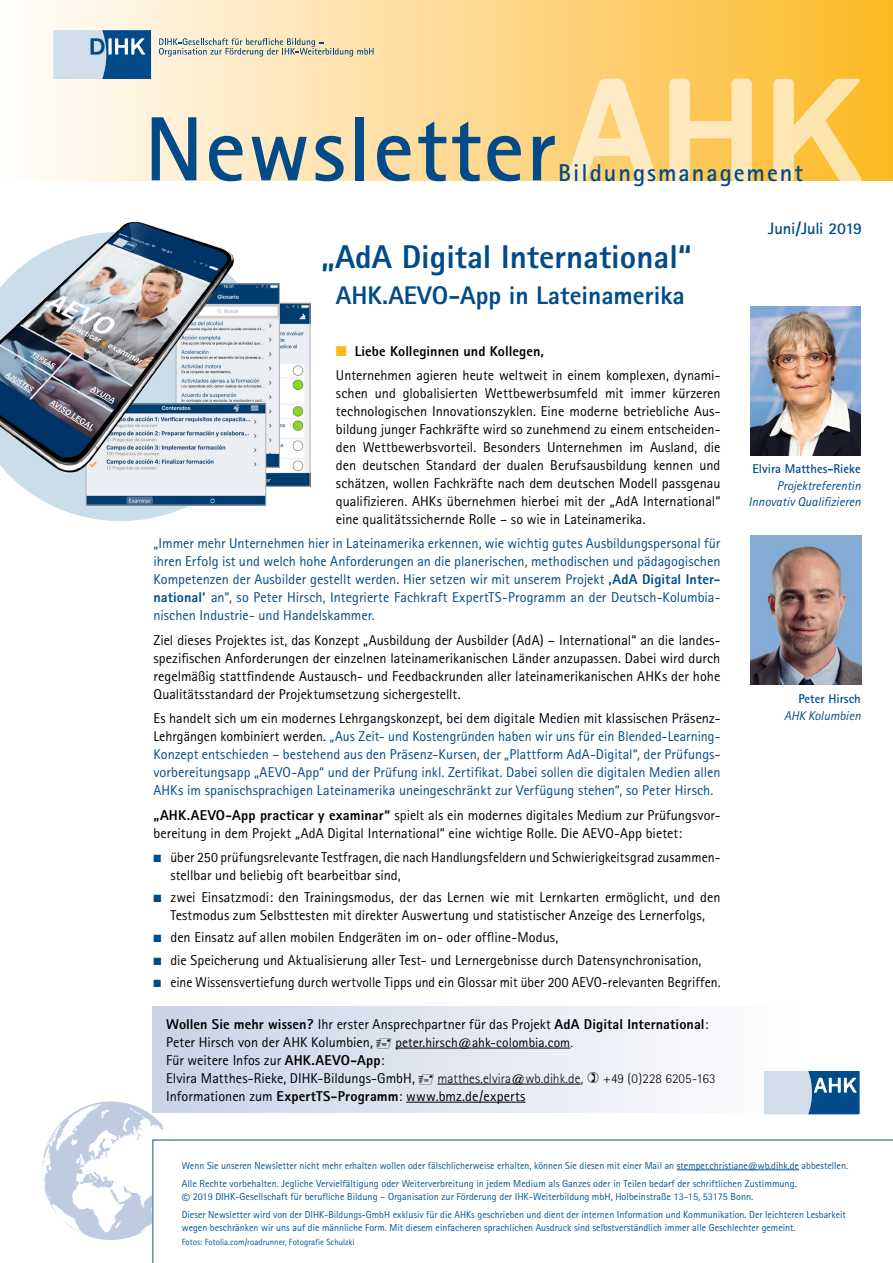
<style>
.page{position:relative;width:893px;height:1263px;background:#fff}
.page>*{position:absolute;margin:0;border:0;box-sizing:border-box;transform-origin:0 0}
.t1{font:700 91.35px "Rotis Sans Serif";letter-spacing:.02em;color:#004b88}
.t2{font:800 33px "Rotis Sans Serif";color:#004b89}
.t3{font:800 25.5px "Rotis Sans Serif";color:#004b89}
.t4{font:700 24.45px "Rotis Sans Serif";letter-spacing:.08em;color:#004b88}
.t5{font:700 16.5px "Rotis Sans Serif";letter-spacing:-.015em;color:#004b88}
.copy{font:14.25px/18px "Rotis Sans Serif";color:#000}
.copy-2{font:14.25px/18px "Rotis Sans Serif";color:#004b88;text-align:justify}
.copy-3{font:14.25px "Rotis Sans Serif";color:#000;scale:.96 1}
.copy_mit_Abstand_unt{font:800 14.25px "Rotis Sans Serif";letter-spacing:.005em;color:#000}
.copy-4{font:300 13.5px "Rotis Sans Serif";letter-spacing:.005em;color:#000}
.copy-5{font:13.5px "Rotis Sans Serif";letter-spacing:.005em;color:#000}
.t6{font:italic 12.75px/16.5px "Rotis Sans Serif";color:#004b89;text-align:right}
.t7{font:700 12.75px "Rotis Sans Serif";color:#004b89}
.t8{font:10.2px/13.5px "Rotis Sans Serif";color:#005597}
.t9{font:9px "Rotis Sans Serif";color:#005597}
.s1{color:#fbb917}
.s2{font-weight:800}
.s3{color:#000}
.s4{color:#004b88}
.s5{font-weight:300}
.s6{font-weight:700;font-style:normal}
.s7{color:#005497}
.s8{font-size:16.5px}
</style>
<div class="page">
<svg style="left:6px;top:280px;width:268px;height:241px"></svg>
<img style="left:266px;top:305px;width:42px;height:179px">
<div style="left:207px;top:303px;width:103px;height:183px;border:1px solid #b3b2b2"></div>
<div style="left:152px;top:1007px;width:643px;height:106px;background:linear-gradient(to right,#c9d1e6,#fdfdfd)"></div>
<div style="left:0;top:0;width:893px;height:181px;background:linear-gradient(to right,#fffeff,#fcb928)"></div>
<svg style="left:53px;top:30px;width:98px;height:49px;background:#799fc0"></svg>
<svg style="left:159px;top:38px;width:215px;height:19px;background:#cdcab5"></svg>
<svg style="left:669px;top:79px;width:83px;height:102px;background:#fdd98f"></svg>
<svg style="left:773px;top:79px;width:88px;height:102px;background:#fcd378"></svg>
<svg style="left:567px;top:79px;width:90px;height:102px;background:#fddb97"></svg>
<img style="left:42px;top:1101px;width:138px;height:139px;border-radius:69px">
<svg style="left:765px;top:1072px;width:93px;height:41px;background:#7ba1c1"></svg>
<div style="left:762px;top:1069px;width:99px;height:47px;border:2px solid #fff"></div>
<svg style="left:152px;top:1140px;width:741px;height:123px"></svg>
<hr style="left:677px;top:1169px;width:122px;height:1px;background:#005497">
<hr style="left:395px;top:1048px;width:175px;height:1px;background:#000">
<hr style="left:437px;top:1084px;width:144px;height:1px;background:#000">
<hr style="left:406px;top:1102px;width:119px;height:1px;background:#000">
<img style="left:750px;top:306px;width:111px;height:149px">
<img style="left:235px;top:286px;width:43px;height:179px">
<div style="left:176px;top:284px;width:104px;height:183px;border:1px solid #b3b2b2"></div>
<img style="left:88px;top:406px;width:176px;height:97px">
<div style="left:86px;top:404px;width:180px;height:101px;border:1px solid #b3b2b2"></div>
<img style="left:750px;top:536px;width:111px;height:149px">
<img style="left:0;top:222px;width:235px;height:250px">
<svg style="left:377px;top:1038px;width:22px;height:10px"></svg>
<svg style="left:419px;top:1074px;width:22px;height:10px"></svg>
<svg style="left:588px;top:1072px;width:10px;height:11px"></svg>
<p class="t1" style="left:144px;top:92px;width:414px">Newsletter</p>
<p class="t4" style="left:558px;top:157px;width:246px">Bildungsmanagement</p>
<p class="t2" style="left:321px;top:236px;width:372px">„AdA Digital International“</p>
<p class="t3" style="left:336px;top:279px;width:350px">AHK.AEVO-App in Lateinamerika</p>
<p class="copy_mit_Abstand_unt" style="left:336px;top:342px;width:210px"><span class="s1">■</span> Liebe Kolleginnen und Kollegen,</p>
<p class="copy" style="left:336px;top:366px;width:386px;text-align:justify">Unternehmen agieren heute weltweit in einem komplexen, dynami&shy;schen und globalisierten Wettbewerbsumfeld mit immer kürzeren technologischen Innovationszyklen. Eine moderne betriebliche Aus&shy;bildung junger Fachkräfte wird so zunehmend zu einem entscheiden&shy;den Wettbewerbsvorteil. Besonders Unternehmen im Ausland, die den deutschen Standard der dualen Berufsausbildung kennen und schätzen, wollen Fachkräfte nach dem deutschen Modell passgenau qualifizieren. AHKs übernehmen hierbei mit der „AdA International“ eine qualitätssichernde Rolle – so wie in Lateinamerika.</p>
<p class="copy-2" style="left:153px;top:534px;width:569px">„Immer mehr Unternehmen hier in Lateinamerika erkennen, wie wichtig gutes Ausbildungspersonal für ihren Erfolg ist und welch hohe Anforderungen an die planerischen, methodischen und pädagogischen Kompetenzen der Ausbilder gestellt werden. Hier setzen wir mit unserem Projekt <span class="s2">‚AdA Digital Inter&shy;national‘</span> an“, so Peter Hirsch, Integrierte Fachkraft ExpertTS-Programm an der Deutsch-Kolumbia&shy;nischen Industrie- und Handelskammer.</p>
<p class="copy" style="left:153px;top:631px;width:568px;text-align:justify">Ziel dieses Projektes ist, das Konzept „Ausbildung der Ausbilder (AdA) – International“ an die landes&shy;spezifischen Anforderungen der einzelnen lateinamerikanischen Länder anzupassen. Dabei wird durch regelmäßig stattfindende Austausch- und Feedbackrunden aller lateinamerikanischen AHKs der hohe Qualitätsstandard der Projektumsetzung sichergestellt.</p>
<p class="copy-2" style="left:153px;top:709px;width:569px"><span class="s3">Es handelt sich um ein modernes Lehrgangskonzept, bei dem digitale Medien mit klassischen Präsenz-Lehrgängen kombiniert werden.</span> „Aus Zeit- und Kostengründen haben wir uns für ein Blended-Learning-Konzept entschieden – bestehend aus den Präsenz-Kursen, der „Plattform AdA-Digital“, der Prüfungs&shy;vorbereitungsapp „AEVO-App“ und der Prüfung inkl. Zertifikat. Dabei sollen die digitalen Medien allen AHKs im spanischsprachigen Lateinamerika uneingeschränkt zur Verfügung stehen“, so Peter Hirsch.</p>
<p class="copy" style="left:153px;top:806px;width:569px"><span class="s2">„AHK.AEVO-App practicar y examinar“</span> spielt als ein modernes digitales Medium zur Prüfungsvor&shy;bereitung in dem Projekt „AdA Digital International“ eine wichtige Rolle. Die AEVO-App bietet:</p>
<p class="copy" style="left:170px;top:848px;width:550px;text-indent:-17px"><span class="s4">■</span> über 250 prüfungsrelevante Testfragen, die nach Handlungsfeldern und Schwierigkeitsgrad zusammen&shy;stellbar und beliebig oft bearbeitbar sind,</p>
<p class="copy" style="left:153px;top:888px;width:569px;text-align:center"><span class="s4">■</span> zwei Einsatzmodi: den Trainingsmodus, der das Lernen wie mit Lernkarten ermöglicht, und den<br>Testmodus zum Selbsttesten mit direkter Auswertung und statistischer Anzeige des Lernerfolgs,</p>
<p class="copy" style="left:153px;top:928px;width:406px"><span class="s4">■</span> den Einsatz auf allen mobilen Endgeräten im on- oder offline-Modus,</p>
<p class="copy" style="left:153px;top:951px;width:550px"><span class="s4">■</span> die Speicherung und Aktualisierung aller Test- und Lernergebnisse durch Datensynchronisation,</p>
<p class="copy-3" style="left:153px;top:974px;width:592px"><span class="s4">■</span> eine Wissensvertiefung durch wertvolle Tipps und ein Glossar mit über 200 AEVO-relevanten Begriffen.</p>
<p class="copy" style="left:166px;top:1015px;width:544px"><span class="s2">Wollen Sie mehr wissen?</span> Ihr erster Ansprechpartner für das Projekt <span class="s2">AdA Digital International</span>:<br>Peter Hirsch von der AHK Kolumbien,</p>
<p class="copy-5" style="left:395px;top:1034px;width:179px">peter.hirsch@ahk-colombia.com<span class="s5">.</span></p>
<p class="copy" style="left:166px;top:1051px;width:250px">Für weitere Infos zur <span class="s2">AHK.AEVO-App</span>:<br>Elvira Matthes-Rieke, DIHK-Bildungs-GmbH,</p>
<p class="copy-4" style="left:437px;top:1070px;width:147px">matthes.elvira@wb.dihk.de,</p>
<p class="copy-4" style="left:603px;top:1070px;width:114px">+49 (0)228 6205-163</p>
<p class="copy" style="left:166px;top:1087px;width:361px">Informationen zum <span class="s2">ExpertTS-Programm</span>: www.bmz.de/experts</p>
<p class="t5" style="left:768px;top:218px;width:95px">Juni/Juli 2019</p>
<p class="t7" style="left:752px;top:461px;width:110px">Elvira Matthes-Rieke</p>
<p class="t6" style="left:777px;top:477px;width:85px">Projektreferentin</p>
<p class="t6" style="left:749px;top:494px;width:114px">Innovativ Qualifizieren</p>
<p class="t6" style="left:784px;top:691px;width:78px"><span class="s6">Peter Hirsch<br></span>AHK Kolumbien</p>
<p class="t8" style="left:182px;top:1158px;width:668px">Wenn Sie unseren Newsletter nicht mehr erhalten wollen oder fälschlicherweise erhalten, können Sie diesen mit einer Mail an <span class="s7">stemper.christiane@wb.dihk.de</span> abbestellen.</p>
<p class="t8" style="left:182px;top:1176px;width:616px">Alle Rechte vorbehalten. Jegliche Vervielfältigung oder Weiterverbreitung in jedem Medium als Ganzes oder in Teilen bedarf der schriftlichen Zustimmung. <span class="s8">©</span> 2019 DIHK-Gesellschaft für berufliche Bildung – Organisation zur Förderung der IHK-Weiterbildung mbH, Holbeinstraße 13-15, 53175 Bonn.</p>
<p class="t8" style="left:182px;top:1207px;width:665px">Dieser Newsletter wird von der DIHK-Bildungs-GmbH exklusiv für die AHKs geschrieben und dient der internen Information und Kommunikation. Der leichteren Lesbarkeit wegen beschränken wir uns auf die männliche Form. Mit diesem einfacheren sprachlichen Ausdruck sind selbstverständlich immer alle Geschlechter gemeint.</p>
<p class="t9" style="left:182px;top:1236px;width:174px">Fotos: Fotolia.com/roadrunner, Fotografie Schulzki</p>
</div>
